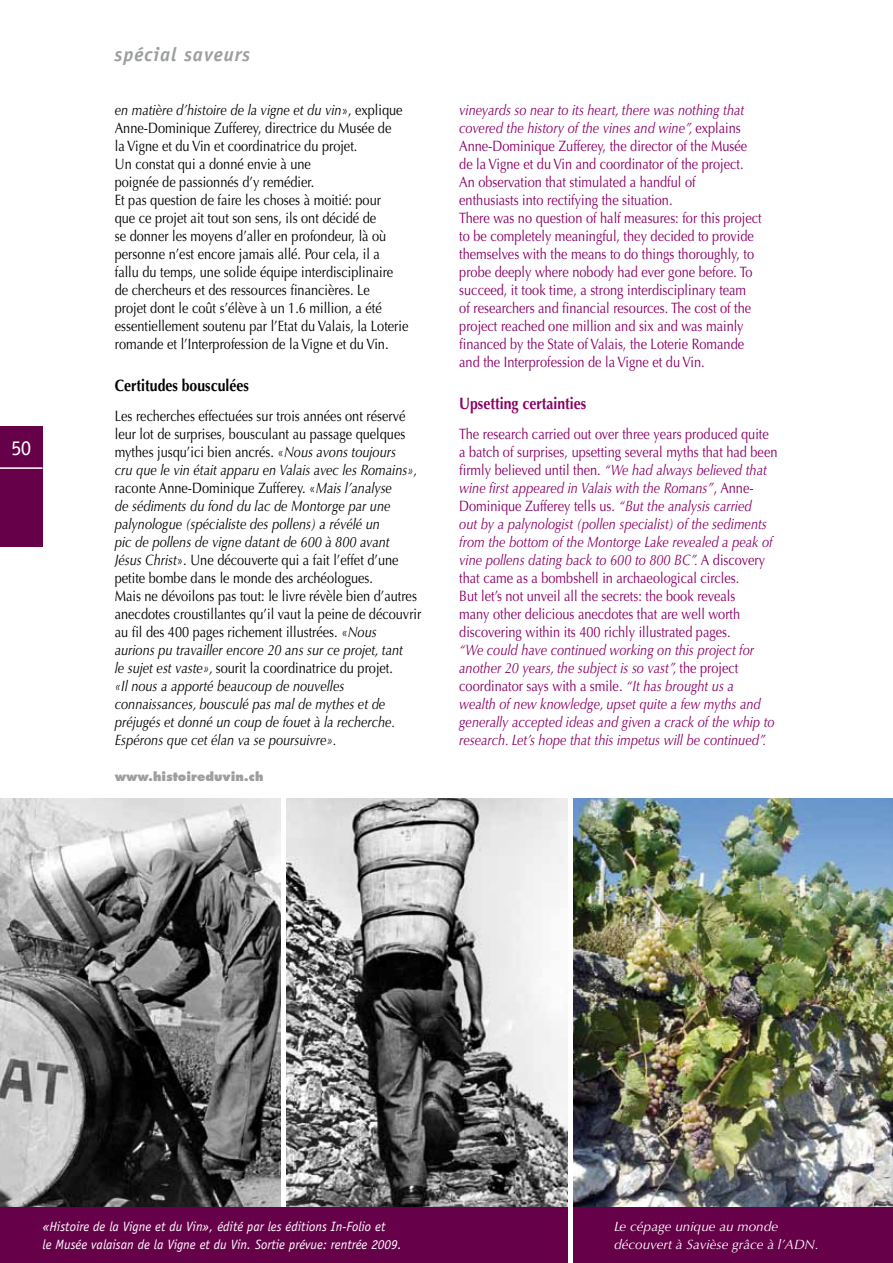
<style>
.page{position:relative;width:893px;height:1263px;background:#fff}
.page>*{position:absolute;margin:0;border:0;box-sizing:border-box;transform-origin:0 0}
.t1{font:21px "Officina Sans";color:#fff}
.t2{font:italic 700 19.5px "Officina Sans";letter-spacing:.05em;color:#9c9e9f}
.t3{font:700 16.5px "Optima";color:#000;scale:.85 1}
.t4{font:700 16.5px "Optima";color:#8a0066;scale:.85 1}
.t5{font:15px/18px "Optima";color:#8a0066;scale:.85 1}
.t6{font:italic 15px/18px "Optima";color:#000;scale:.85 1}
.t7{font:15px/18px "Optima";color:#000;scale:.85 1}
.t8{font:italic 15px/18px "Optima";color:#8a0066;scale:.85 1}
.t9{font:italic 13.5px/18px "Officina Sans";color:#fff}
.t10{font:italic 13.5px/18px "Optima";color:#fff}
.t11{font:800 12px "Futura";color:#9c9e9f}
.s1{font-style:italic}
.s2{font-style:normal}
</style>
<div class="page">
<img style="left:573px;top:799px;width:320px;height:409px">
<img style="left:287px;top:799px;width:280px;height:409px">
<img style="left:0;top:799px;width:281px;height:409px">
<div style="left:0;top:427px;width:43px;height:120px;background:#650049"></div>
<hr style="left:0;top:467px;width:43px;height:2px;background:#fff">
<div style="left:0;top:1208px;width:567px;height:55px;background:#650049"></div>
<div style="left:573px;top:1208px;width:320px;height:55px;background:#650049"></div>
<h1 class="t1" style="left:11px;top:435px;width:21px">50</h1>
<h2 class="t2" style="left:115px;top:42px;width:137px">spécial saveurs</h2>
<p class="t7" style="left:115px;top:101px;width:347px"><span class="s1">en matière d’histoire de la vigne et du vin</span>», explique Anne-Dominique Zufferey, directrice du Musée de<br>la Vigne et du Vin et coordinatrice du projet.<br>Un constat qui a donné envie à une<br>poignée de passionnés d’y remédier.<br>Et pas question de faire les choses à moitié: pour<br>que ce projet ait tout son sens, ils ont décidé de<br>se donner les moyens d’aller en profondeur, là où personne n’est encore jamais allé. Pour cela, il a<br>fallu du temps, une solide équipe interdisciplinaire de chercheurs et des ressources financières. Le<br>projet dont le coût s’élève à un 1.6 million, a été essentiellement soutenu par l’Etat du Valais, la Loterie romande et l’Interprofession de la Vigne et du Vin.</p>
<p class="t3" style="left:115px;top:376px;width:159px">Certitudes bousculées</p>
<p class="t6" style="left:115px;top:407px;width:362px"><span class="s2">Les recherches effectuées sur trois années ont réservé leur lot de surprises, bousculant au passage quelques mythes jusqu’ici bien ancrés. «</span>Nous avons toujours<br>cru que le vin était apparu en Valais avec les Romains», <span class="s2">raconte Anne-Dominique Zufferey. «</span>Mais l’analyse<br>de sédiments du fond du lac de Montorge par une palynologue (spécialiste des pollens) a révélé un<br>pic de pollens de vigne datant de 600 à 800 avant<br>Jésus Christ<span class="s2">». Une découverte qui a fait l’effet d’une petite bombe dans le monde des archéologues.<br>Mais ne dévoilons pas tout: le livre révèle bien d’autres anecdotes croustillantes qu’il vaut la peine de découvrir au fil des 400 pages richement illustrées. «</span>Nous<br>aurions pu travailler encore 20 ans sur ce projet, tant<br>le sujet est vaste», <span class="s2">sourit la coordinatrice du projet.<br></span>«Il nous a apporté beaucoup de nouvelles connaissances, bousculé pas mal de mythes et de préjugés et donné un coup de fouet à la recherche.<br>Espérons que cet élan va se poursuivre».</p>
<p class="t11" style="left:115px;top:769px;width:150px">www.histoireduvin.ch</p>
<p class="t5" style="left:459px;top:101px;width:357px"><span class="s1">vineyards so near to its heart, there was nothing that covered the history of the vines and wine”,</span> explains Anne-Dominique Zufferey, the director of the Musée de la Vigne et du Vin and coordinator of the project.<br>An observation that stimulated a handful of<br>enthusiasts into rectifying the situation.<br>There was no question of half measures: for this project to be completely meaningful, they decided to provide themselves with the means to do things thoroughly, to probe deeply where nobody had ever gone before. To succeed, it took time, a strong interdisciplinary team<br>of researchers and financial resources. The cost of the project reached one million and six and was mainly financed by the State of Valais, the Loterie Romande and the Interprofession de la Vigne et du Vin.</p>
<p class="t4" style="left:459px;top:394px;width:151px">Upsetting certainties</p>
<p class="t5" style="left:459px;top:425px;width:376px">The research carried out over three years produced quite a batch of surprises, upsetting several myths that had been firmly believed until then. <span class="s1">“We had always believed that wine first appeared in Valais with the Romans”</span>, Anne-Dominique Zufferey tells us. <span class="s1">“But the analysis carried<br>out by a palynologist (pollen specialist) of the sediments from the bottom of the Montorge Lake revealed a peak of vine pollens dating back to 600 to 800 BC”.</span> A discovery that came as a bombshell in archaeological circles.<br>But let’s not unveil all the secrets: the book reveals<br>many other delicious anecdotes that are well worth discovering within its 400 richly illustrated pages.</p>
<p class="t8" style="left:459px;top:641px;width:372px">“We could have continued working on this project for another 20 years, the subject is so vast”, <span class="s2">the project coordinator says with a smile.</span> “It has brought us a<br>wealth of new knowledge, upset quite a few myths and generally accepted ideas and given a crack of the whip to research. Let’s hope that this impetus will be continued”.</p>
<p class="t9" style="left:43px;top:1217px;width:361px">«Histoire de la Vigne et du Vin», édité par les éditions In-Folio et<br>le Musée valaisan de la Vigne et du Vin. Sortie prévue: rentrée 2009.</p>
<p class="t10" style="left:614px;top:1217px;width:206px">Le cépage unique au monde découvert à Savièse grâce à l’ADN.</p>
</div>
